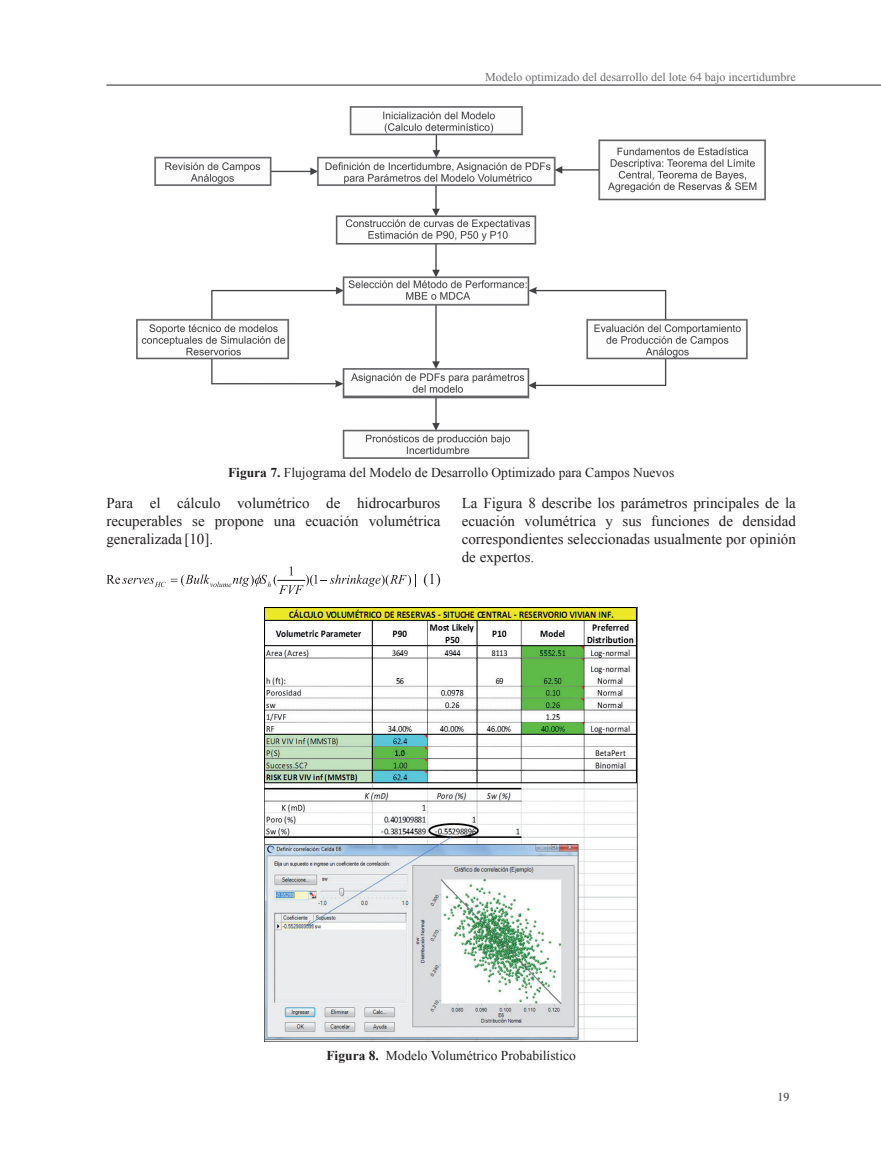
<style>
.page{position:relative;width:881px;height:1149px;background:#fff}
.page>*{position:absolute;margin:0;border:0;box-sizing:border-box;transform-origin:0 0}
.t1{font:15px/18px "Times New Roman";color:#231f20;text-align:justify}
.t2{font:13.5px "Times New Roman";color:#231f20}
.t3{font:12px "Times New Roman";color:#6c6d70}
.s1{font-weight:700}
</style>
<div class="page">
<hr style="left:106px;top:84px;width:774px;height:2px;background:#6c6d70">
<svg style="left:106px;top:566px;width:305px;height:28px"></svg>
<svg style="left:423px;top:573px;width:17px;height:14px"></svg>
<img style="left:137px;top:106px;width:628px;height:352px">
<img style="left:265px;top:607px;width:372px;height:434px">
<p class="t3" style="left:485px;top:69px;width:312px">Modelo optimizado del desarrollo del lote 64 bajo incertidumbre</p>
<p class="t2" style="left:228px;top:463px;width:447px"><span class="s1">Figura 7.</span> Flujograma del Modelo de Desarrollo Optimizado para Campos Nuevos</p>
<p class="t1" style="left:106px;top:493px;width:335px">Para el cálculo volumétrico de hidrocarburos recuperables se propone una ecuación volumétrica generalizada [10].</p>
<p class="t1" style="left:461px;top:493px;width:335px">La Figura 8 describe los parámetros principales de la ecuación volumétrica y sus funciones de densidad correspondientes seleccionadas usualmente por opinión de expertos.</p>
<p class="t2" style="left:326px;top:1046px;width:251px"><span class="s1">Figura 8.</span> Modelo Volumétrico Probabilístico</p>
<p class="t3" style="left:777px;top:1088px;width:13px">19</p>
</div>
